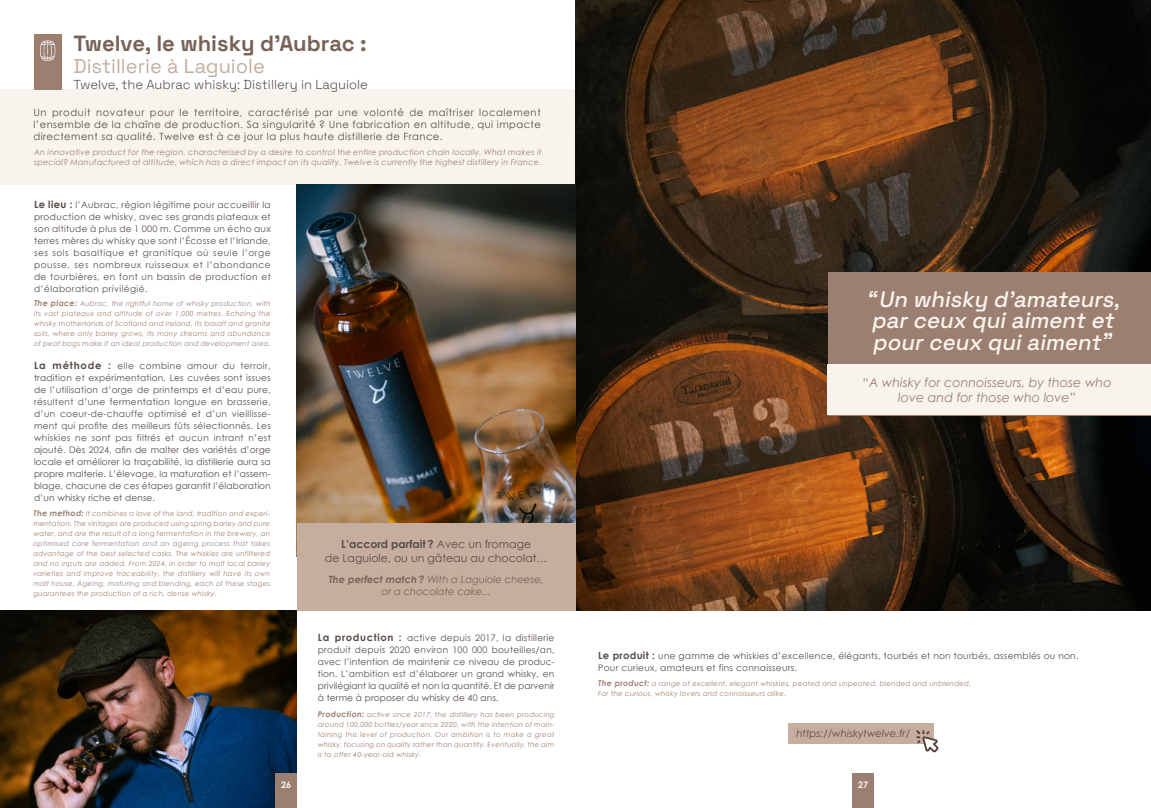
<style>
.page{position:relative;width:1151px;height:808px;background:#fff}
.page>*{position:absolute;margin:0;border:0;box-sizing:border-box;transform-origin:0 0}
.t1{font:italic 300 22.3px/21.2px "Space Grotesk";color:#fef4ee}
.t2{font:300 22px "Space Grotesk";color:#786258}
.t3{font:300 20px "Space Grotesk";color:#c6ae9f}
.t4{font:300 13px "Space Grotesk";color:#564c47}
.t5{font:700 13px "Century Gothic";color:#fef2e9}
.t6{font:italic 12.7px/15.3px "Century Gothic";color:#9b8072;text-align:center}
.t7{font:11px/14px "Century Gothic";color:#564c47;text-align:center}
.t8{font:italic 10.2px "Century Gothic";color:#564c47}
.t9{font:10px/12px "Century Gothic";letter-spacing:.045em;color:#564c47;text-align:justify}
.t10{font:italic 10px/12px "Century Gothic";color:#786258;text-align:center}
.t11{font:9px/12px "Century Gothic";letter-spacing:.03em;color:#564c47;text-align:justify}
.t12{font:700 9px "Century Gothic";color:#f9f3ee}
.t13{font:italic 8px/10px "Century Gothic";letter-spacing:.035em;color:#9b8072}
.t14{font:italic 7px/10px "Century Gothic";letter-spacing:.035em;color:#9b8072;text-align:justify}
.s1{font-weight:700;font-size:10px}
.s2{font-weight:700;font-size:8px}
.s3{font-weight:700}
</style>
<div class="page">
<img style="left:575px;top:0;width:576px;height:611px">
<div style="left:828px;top:272px;width:323px;height:143px;background:#9b8072"></div>
<div style="left:828px;top:364px;width:323px;height:51px;background:#f9f3ee"></div>
<div style="left:0;top:89px;width:575px;height:96px;background:#f9f3ee"></div>
<div style="left:34px;top:34px;width:27px;height:55px;background:#9b8072"></div>
<img style="left:0;top:611px;width:297px;height:197px">
<img style="left:297px;top:185px;width:278px;height:338px">
<div style="left:788px;top:723px;width:145px;height:21px;background:#c6ae9f"></div>
<svg style="left:916px;top:730px;width:23px;height:23px"></svg>
<div style="left:297px;top:523px;width:278px;height:88px;background:#c6ae9f"></div>
<div style="left:276px;top:774px;width:21px;height:34px;background:#9b8072"></div>
<svg style="left:40px;top:41px;width:16px;height:20px"></svg>
<div style="left:853px;top:774px;width:21px;height:34px;background:#9b8072"></div>
<h2 class="t2" style="left:73px;top:28px;width:295px">Twelve, le whisky d’Aubrac :</h2>
<h3 class="t3" style="left:73px;top:52px;width:193px">Distillerie à Laguiole</h3>
<h3 class="t4" style="left:73px;top:75px;width:296px">Twelve, the Aubrac whisky: Distillery in Laguiole</h3>
<p class="t9" style="left:33px;top:106px;width:509px">Un produit novateur pour le territoire, caractérisé par une volonté de maîtriser localement l’ensemble de la chaîne de production. Sa singularité ? Une fabrication en altitude, qui impacte directement sa qualité. Twelve est à ce jour la plus haute distillerie de France.</p>
<p class="t13" style="left:34px;top:147px;width:509px">An innovative product for the region, characterised by a desire to control the entire production chain locally. What makes it special? Manufactured at altitude, which has a direct impact on its quality. Twelve is currently the highest distillery in France.</p>
<p class="t11" style="left:34px;top:198px;width:238px"><span class="s1">Le lieu :</span> l’Aubrac, région légitime pour accueillir la production de whisky, avec ses grands plateaux et son altitude à plus de 1 000 m. Comme un écho aux terres mères du whisky que sont l’Écosse et l’Irlande, ses sols basaltique et granitique où seule l’orge pousse, ses nombreux ruisseaux et l’abondance de tourbières, en font un bassin de production et d’élaboration privilégié.</p>
<p class="t14" style="left:34px;top:298px;width:238px"><span class="s2">The place:</span> Aubrac, the rightful home of whisky production, with its vast plateaux and altitude of over 1,000 metres. Echoing the whisky motherlands of Scotland and Ireland, its basalt and granite soils, where only barley grows, its many streams and abundance of peat bogs make it an ideal production and development area.</p>
<p class="t11" style="left:34px;top:360px;width:238px"><span class="s1">La méthode :</span> elle combine amour du terroir, tradition et expérimentation. Les cuvées sont issues de l’utilisation d’orge de printemps et d’eau pure, résultent d’une fermentation longue en brasserie, d’un coeur-de-chauffe optimisé et d’un vieillisse&shy;ment qui profite des meilleurs fûts sélectionnés. Les whiskies ne sont pas filtrés et aucun intrant n’est ajouté. Dès 2024, afin de malter des variétés d’orge locale et améliorer la traçabilité, la distillerie aura sa propre malterie. L’élevage, la maturation et l’assem&shy;blage, chacune de ces étapes garantit l’élaboration d’un whisky riche et dense.</p>
<p class="t14" style="left:33px;top:509px;width:238px"><span class="s2">The method:</span> it combines a love of the land, tradition and experi&shy;mentation. The vintages are produced using spring barley and pure water, and are the result of a long fermentation in the brewery, an optimised core fermentation and an ageing process that takes advantage of the best selected casks. The whiskies are unfiltered and no inputs are added. From 2024, in order to malt local barley varieties and improve traceability, the distillery will have its own malt house. Ageing, maturing and blending, each of these stages guarantees the production of a rich, dense whisky.</p>
<p class="t12" style="left:281px;top:778px;width:12px">26</p>
<p class="t7" style="left:325px;top:537px;width:224px"><span class="s3">L’accord parfait ?</span> Avec un fromage<br>de Laguiole, ou un gâteau au chocolat…</p>
<p class="t10" style="left:329px;top:573px;width:216px"><span class="s3">The perfect match ?</span> With a Laguiole cheese, or a chocolate cake...</p>
<p class="t11" style="left:318px;top:631px;width:238px"><span class="s1">La production :</span> active depuis 2017, la distillerie produit depuis 2020 environ 100 000 bouteilles/an, avec l’intention de maintenir ce niveau de produc&shy;tion. L’ambition est d’élaborer un grand whisky, en privilégiant la qualité et non la quantité. Et de parvenir à terme à proposer du whisky de 40 ans.</p>
<p class="t14" style="left:318px;top:709px;width:238px"><span class="s2">Production:</span> active since 2017, the distillery has been producing around 100,000 bottles/year since 2020, with the intention of main&shy;taining this level of production. Our ambition is to make a great whisky, focusing on quality rather than quantity. Eventually, the aim is to offer 40-year-old whisky.</p>
<h1 class="t1" style="left:866px;top:288px;width:260px">“ Un whisky d’amateurs, parceux quiaiment et pourceux quiaiment</h1>
<h1 class="t1" style="left:1103px;top:316px;width:17px">„</h1>
<h3 class="t6" style="left:863px;top:374px;width:251px">“A whisky for connoisseurs, by those who love and for those who love”</h3>
<p class="t11" style="left:598px;top:650px;width:482px"><span class="s1">Le produit :</span> une gamme de whiskies d’excellence, élégants, tourbés et non tourbés, assemblés ou non.<br>Pour curieux, amateurs et fins connaisseurs.</p>
<p class="t14" style="left:598px;top:678px;width:375px"><span class="s2">The product:</span> a range of excellent, elegant whiskies, peated and unpeated, blended and unblended.<br>For the curious, whisky lovers and connoisseurs alike.</p>
<p class="t8" style="left:796px;top:726px;width:115px">https://whiskytwelve.fr/</p>
<h3 class="t5" style="left:856px;top:774px;width:16px">15</h3>
<p class="t12" style="left:858px;top:778px;width:12px">27</p>
</div>
